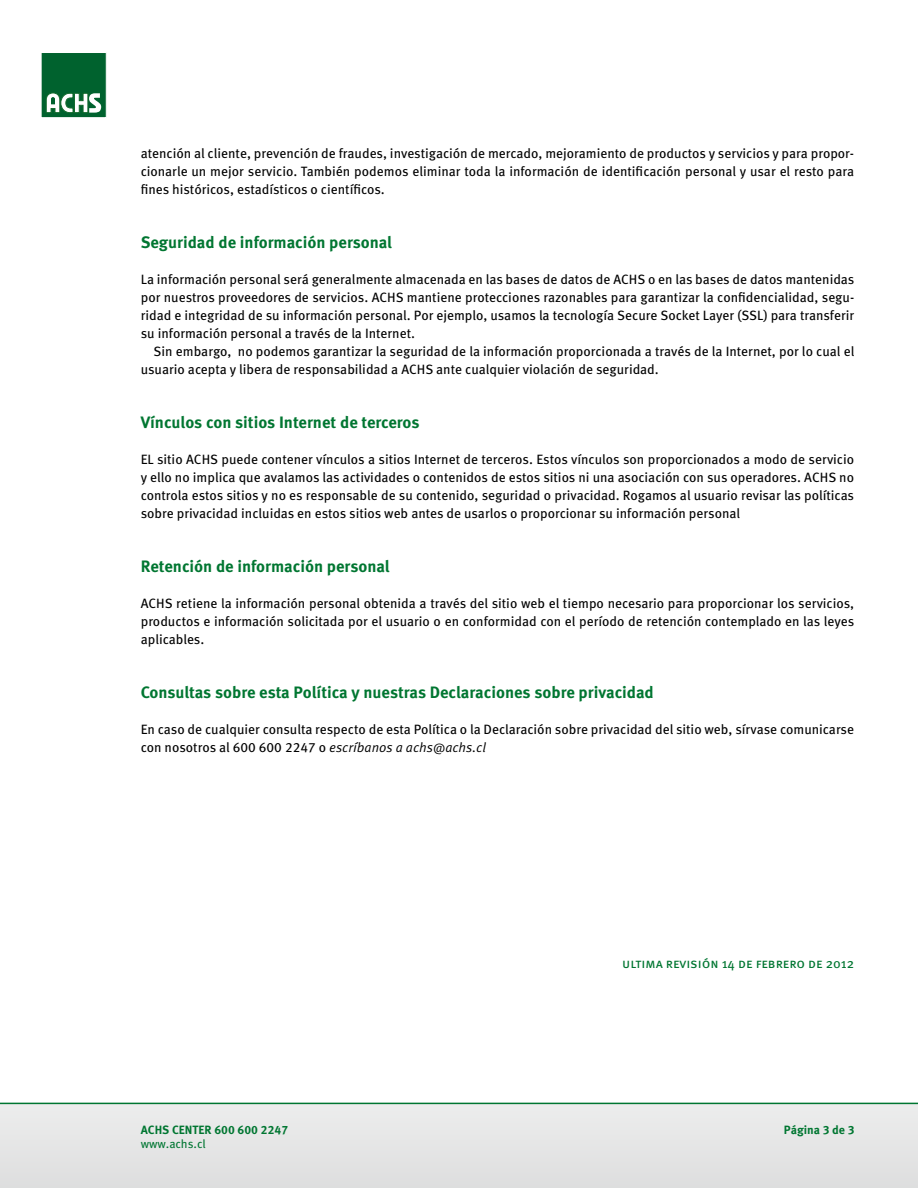
<style>
.page{position:relative;width:918px;height:1188px;background:#fff}
.page>*{position:absolute;margin:0;border:0;box-sizing:border-box;transform-origin:0 0}
.t1{font:700 16.5px "Meta Pro";color:#007631}
.t2{font:13.5px/18px "Meta Pro";color:#000;text-align:justify}
.t3{font:13.5px "Meta Pro";color:#007631}
.t4{font:700 12px "Meta Pro";color:#007631}
.t5{font:12px "Meta Pro";color:#007631}
.s1{font-style:italic}
</style>
<div class="page">
<div style="left:0;top:1103px;width:918px;height:85px;background:#e5e5e6"></div>
<div style="left:41px;top:53px;width:65px;height:65px;background:#00622e"></div>
<div style="left:41px;top:52px;width:66px;height:66px;border:1px solid #fff"></div>
<svg style="left:46px;top:93px;width:55px;height:20px"></svg>
<hr style="left:0;top:1103px;width:918px;height:1px;background:#007631">
<p class="t2" style="left:141px;top:145px;width:715px">atención al cliente, prevención de fraudes, investigación de mercado, mejoramiento de productos y servicios y para propor&shy;cionarle un mejor servicio. También podemos eliminar toda la información de identificación personal y usar el resto para fines históricos, estadísticos o científicos.</p>
<p class="t1" style="left:141px;top:232px;width:253px">Seguridad de información personal</p>
<p class="t2" style="left:141px;top:271px;width:715px">La información personal será generalmente almacenada en las bases de datos de ACHS o en las bases de datos mantenidas por nuestros proveedores de servicios. ACHS mantiene protecciones razonables para garantizar la confidencialidad, segu&shy;ridad e integridad de su información personal. Por ejemplo, usamos la tecnología Secure Socket Layer (SSL) para transferir su información personal a través de la Internet.</p>
<p class="t2" style="left:141px;top:343px;width:715px;text-indent:13px">Sin embargo, no podemos garantizar la seguridad de la información proporcionada a través de la Internet, por lo cual el usuario acepta y libera de responsabilidad a ACHS ante cualquier violación de seguridad.</p>
<p class="t1" style="left:141px;top:412px;width:280px">Vínculos con sitios Internet de terceros</p>
<p class="t2" style="left:141px;top:451px;width:715px">EL sitio ACHS puede contener vínculos a sitios Internet de terceros. Estos vínculos son proporcionados a modo de servicio y ello no implica que avalamos las actividades o contenidos de estos sitios ni una asociación con sus operadores. ACHS no controla estos sitios y no es responsable de su contenido, seguridad o privacidad. Rogamos al usuario revisar las políticas sobre privacidad incluidas en estos sitios web antes de usarlos o proporcionar su información personal</p>
<p class="t1" style="left:141px;top:556px;width:250px">Retención de información personal</p>
<p class="t2" style="left:141px;top:595px;width:715px">ACHS retiene la información personal obtenida a través del sitio web el tiempo necesario para proporcionar los servicios, productos e información solicitada por el usuario o en conformidad con el período de retención contemplado en las leyes aplicables.</p>
<p class="t1" style="left:141px;top:682px;width:515px">Consultas sobre esta Política y nuestras Declaraciones sobre privacidad</p>
<p class="t2" style="left:141px;top:721px;width:715px">En caso de cualquier consulta respecto de esta Política o la Declaración sobre privacidad del sitio web, sírvase comunicarse con nosotros al 600 600 2247 o <span class="s1">escríbanos a achs@achs.cl</span></p>
<p class="t3" style="left:622px;top:955px;width:233px">ultima revisión 14 de febrero de 2012</p>
<p class="t4" style="left:141px;top:1122px;width:149px">ACHS CENTER 600 600 2247</p>
<p class="t4" style="left:784px;top:1122px;width:72px">Página 3 de 3</p>
<p class="t5" style="left:141px;top:1136px;width:67px">www.achs.cl</p>
</div>
